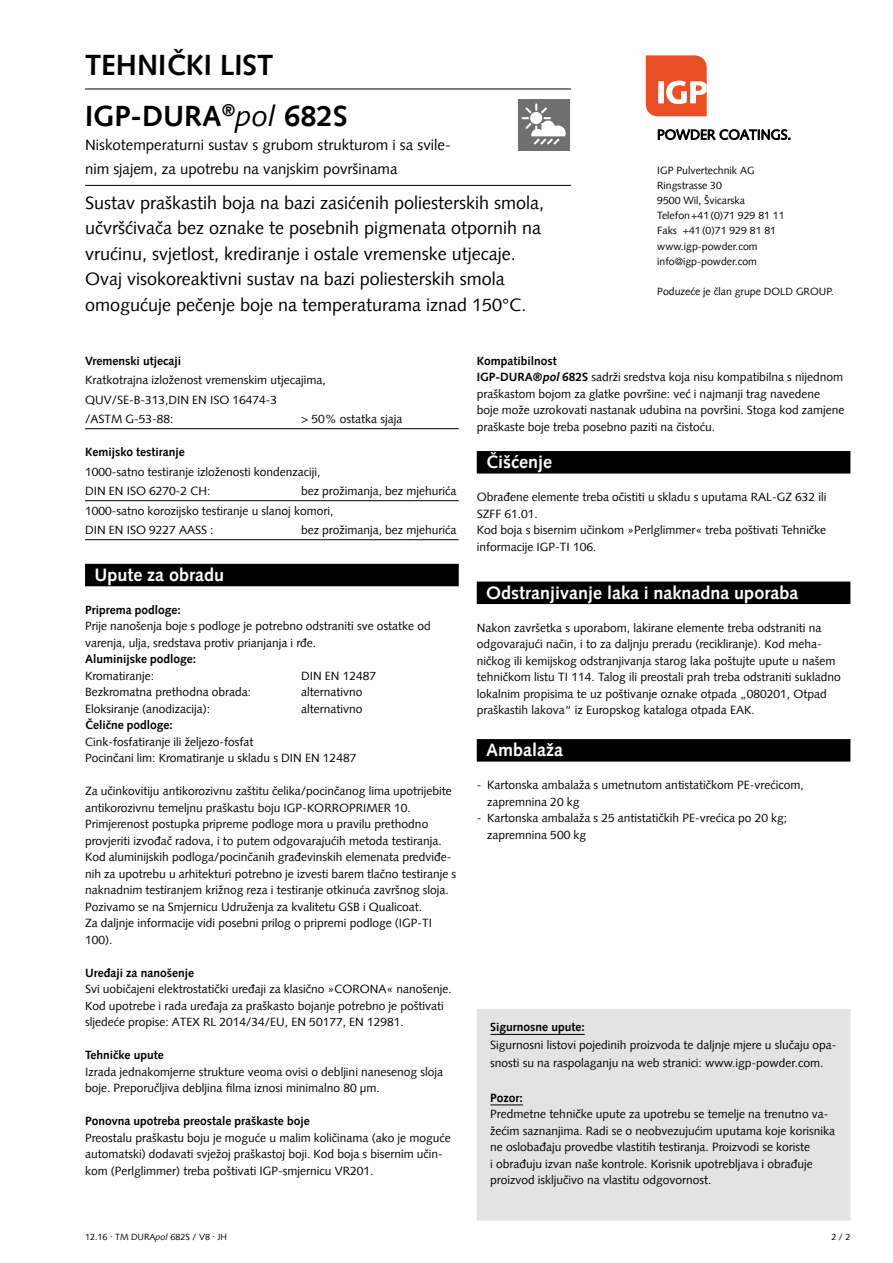
<style>
.page{position:relative;width:893px;height:1263px;background:#fff}
.page>*{position:absolute;margin:0;border:0;box-sizing:border-box;transform-origin:0 0}
.t1{font:700 29.25px "Syntax Com";color:#000}
.t2{font:18px/25.5px "Syntax Com";color:#000}
.t3{font:700 18px "Syntax Com";color:#fff}
.t4{font:15px/24px "Syntax Com";color:#000}
.t5{font:12px/16.5px "Syntax Com";color:#000}
.t6{font:700 12px "Syntax Com";color:#000}
.t7{font:10.5px/15px "Syntax Com";color:#000}
.t8{font:9px "Syntax Com";color:#000}
.s1{font-weight:400;font-style:italic}
.s2{font-weight:700}
.s3{font-weight:700;font-style:italic}
.s4{font-style:italic}
</style>
<div class="page">
<hr style="left:85px;top:89px;width:486px;height:1px;background:#000">
<svg style="left:646px;top:55px;width:61px;height:61px;background:#ed704e"></svg>
<svg style="left:658px;top:129px;width:132px;height:12px"></svg>
<hr style="left:85px;top:428px;width:374px;height:1px;background:#000">
<hr style="left:85px;top:500px;width:374px;height:1px;background:#000">
<hr style="left:85px;top:539px;width:374px;height:1px;background:#000">
<div style="left:85px;top:564px;width:374px;height:22px;background:#000"></div>
<div style="left:477px;top:451px;width:373px;height:22px;background:#000"></div>
<div style="left:477px;top:581px;width:373px;height:23px;background:#000"></div>
<div style="left:477px;top:739px;width:373px;height:22px;background:#000"></div>
<div style="left:483px;top:1016px;width:361px;height:198px;background:#e3e3e3"></div>
<hr style="left:490px;top:1034px;width:95px;height:1px;background:#000">
<hr style="left:490px;top:1104px;width:33px;height:1px;background:#000">
<div style="left:477px;top:1009px;width:373px;height:211px;border:14px solid #e3e3e3"></div>
<div style="left:518px;top:99px;width:52px;height:52px;background:#706f6f"></div>
<svg style="left:522px;top:103px;width:44px;height:42px"></svg>
<hr style="left:85px;top:185px;width:486px;height:1px;background:#000">
<h1 class="t1" style="left:85px;top:48px;width:190px">TEHNIČKI LIST</h1>
<h1 class="t1" style="left:85px;top:98px;width:264px">IGP-DURA<sup>®</sup><span class="s1">pol</span> 682S</h1>
<p class="t4" style="left:85px;top:133px;width:367px">Niskotemperaturni sustav s grubom strukturom i sa svile&shy;nim sjajem, za upotrebu na vanjskim površinama</p>
<p class="t2" style="left:85px;top:190px;width:461px">Sustav praškastih boja na bazi zasićenih poliesterskih smola, učvršćivača bez oznake te posebnih pigmenata otpornih na vrućinu, svjetlost, krediranje i ostale vremenske utjecaje.<br>Ovaj visokoreaktivni sustav na bazi poliesterskih smola omogućuje pečenje boje na temperaturama iznad 150°C.</p>
<p class="t7" style="left:657px;top:163px;width:129px">IGP Pulvertechnik AG<br>Ringstrasse 30<br>9500 Wil, Švicarska<br>Telefon+41(0)71 929 81 11<br>Faks +41(0)71 929 81 81 www.igp-powder.com info@igp-powder.com</p>
<p class="t7" style="left:657px;top:283px;width:178px">Poduzeće je član grupe DOLD GROUP.</p>
<p class="t6" style="left:85px;top:354px;width:98px">Vremenski utjecaji</p>
<p class="t5" style="left:85px;top:370px;width:242px;line-height:19.5px">Kratkotrajna izloženost vremenskim utjecajima,<br>QUV/SE-B-313,DIN EN ISO 16474-3<br>/ASTM G-53-88:</p>
<p class="t5" style="left:301px;top:411px;width:103px">&gt; 50% ostatka sjaja</p>
<p class="t6" style="left:85px;top:445px;width:101px">Kemijsko testiranje</p>
<p class="t5" style="left:85px;top:462px;width:237px;line-height:19.5px">1000-satno testiranje izloženosti kondenzaciji,<br>DIN EN ISO 6270-2 CH:</p>
<p class="t5" style="left:85px;top:481px;width:373px;line-height:19.5px;text-indent:216px">bez prožimanja, bez mjehurića<br>1000-satno korozijsko testiranje u slanoj komori,<br>DIN EN ISO 9227 AASS :</p>
<p class="t5" style="left:301px;top:522px;width:157px">bez prožimanja, bez mjehurića</p>
<h2 class="t3" style="left:95px;top:564px;width:131px">Upute za obradu</h2>
<p class="t6" style="left:85px;top:603px;width:97px">Priprema podloge:</p>
<p class="t5" style="left:85px;top:618px;width:347px">Prije nanošenja boje s podloge je potrebno odstraniti sve ostatke od varenja, ulja, sredstava protiv prianjanja i rđe.</p>
<p class="t6" style="left:85px;top:652px;width:113px">Aluminijske podloge:</p>
<p class="t5" style="left:85px;top:667px;width:71px">Kromatiranje:</p>
<p class="t5" style="left:301px;top:667px;width:77px">DIN EN 12487</p>
<p class="t5" style="left:85px;top:684px;width:168px">Bezkromatna prethodna obrada:</p>
<p class="t5" style="left:301px;top:684px;width:63px">alternativno</p>
<p class="t5" style="left:85px;top:700px;width:127px">Eloksiranje (anodizacija):</p>
<p class="t5" style="left:301px;top:700px;width:63px">alternativno</p>
<p class="t6" style="left:85px;top:718px;width:89px">Čelične podloge:</p>
<p class="t5" style="left:85px;top:733px;width:273px">Cink-fosfatiranje ili željezo-fosfat<br>Pocinčani lim: Kromatiranje u skladu s DIN EN 12487</p>
<p class="t5" style="left:85px;top:783px;width:373px">Za učinkovitiju antikorozivnu zaštitu čelika/pocinčanog lima upotrijebite antikorozivnu temeljnu praškastu boju IGP-KORROPRIMER 10.<br>Primjerenost postupka pripreme podloge mora u pravilu prethodno provjeriti izvođač radova, i to putem odgovarajućih metoda testiranja.<br>Kod aluminijskih podloga/pocinčanih građevinskih elemenata predviđe&shy;nih za upotrebu u arhitekturi potrebno je izvesti barem tlačno testiranje s naknadnim testiranjem križnog reza i testiranje otkinuća završnog sloja.<br>Pozivamo se na Smjernicu Udruženja za kvalitetu GSB i Qualicoat.<br>Za daljnje informacije vidi posebni prilog o pripremi podloge (IGP-TI 100).</p>
<p class="t6" style="left:85px;top:966px;width:111px">Uređaji za nanošenje</p>
<p class="t5" style="left:85px;top:981px;width:368px">Svi uobičajeni elektrostatički uređaji za klasično »CORONA« nanošenje.<br>Kod upotrebe i rada uređaja za praškasto bojanje potrebno je poštivati sljedeće propise: ATEX RL 2014/34/EU, EN 50177, EN 12981.</p>
<p class="t6" style="left:85px;top:1048px;width:80px">Tehničke upute</p>
<p class="t5" style="left:85px;top:1063px;width:359px">Izrada jednakomjerne strukture veoma ovisi o debljini nanesenog sloja boje. Preporučljiva debljina filma iznosi minimalno 80 μm.</p>
<p class="t6" style="left:85px;top:1114px;width:226px">Ponovna upotreba preostale praškaste boje</p>
<p class="t5" style="left:85px;top:1129px;width:367px">Preostalu praškastu boju je moguće u malim količinama (ako je moguće automatski) dodavati svježoj praškastoj boji. Kod boja s bisernim učin&shy;kom (Perlglimmer) treba poštivati IGP-smjernicu VR201.</p>
<p class="t5" style="left:477px;top:352px;width:369px"><span class="s2">Kompatibilnost<br>IGP-DURA®</span><span class="s3">pol</span><span class="s2">682S</span> sadrži sredstva koja nisu kompatibilna s nijednom praškastom bojom za glatke površine: već i najmanji trag navedene boje može uzrokovati nastanak udubina na površini. Stoga kod zamjene praškaste boje treba posebno paziti na čistoću.</p>
<h2 class="t3" style="left:486px;top:451px;width:67px">Čišćenje</h2>
<p class="t5" style="left:477px;top:489px;width:351px">Obrađene elemente treba očistiti u skladu s uputama RAL-GZ 632 ili SZFF 61.01.<br>Kod boja s bisernim učinkom »Perlglimmer« treba poštivati Tehničke informacije IGP-TI 106.</p>
<h2 class="t3" style="left:486px;top:582px;width:314px">Odstranjivanje laka i naknadna uporaba</h2>
<p class="t5" style="left:477px;top:619px;width:366px">Nakon završetka s uporabom, lakirane elemente treba odstraniti na odgovarajući način, i to za daljnju preradu (recikliranje). Kod meha&shy;ničkog ili kemijskog odstranjivanja starog laka poštujte upute u našem tehničkom listu TI 114. Talog ili preostali prah treba odstraniti sukladno lokalnim propisima te uz poštivanje oznake otpada „080201, Otpad praškastih lakova“ iz Europskog kataloga otpada EAK.</p>
<h2 class="t3" style="left:486px;top:739px;width:79px">Ambalaža</h2>
<p class="t5" style="left:487px;top:777px;width:318px;text-indent:-10px">- Kartonska ambalaža s umetnutom antistatičkom PE-vrećicom, zapremnina 20 kg</p>
<p class="t5" style="left:487px;top:810px;width:301px;text-indent:-10px">- Kartonska ambalaža s 25 antistatičkih PE-vrećica po 20 kg; zapremnina 500 kg</p>
<p class="t6" style="left:490px;top:1020px;width:96px">Sigurnosne upute:</p>
<p class="t5" style="left:490px;top:1036px;width:348px;line-height:18px">Sigurnosni listovi pojedinih proizvoda te daljnje mjere u slučaju opa&shy;snosti su na raspolaganju na web stranici: www.igp-powder.com.</p>
<p class="t6" style="left:490px;top:1091px;width:34px">Pozor:</p>
<p class="t5" style="left:490px;top:1106px;width:346px">Predmetne tehničke upute za upotrebu se temelje na trenutno va&shy;žećim saznanjima. Radi se o neobvezujućim uputama koje korisnika ne oslobađaju provedbe vlastitih testiranja. Proizvodi se koriste<br>i obrađuju izvan naše kontrole. Korisnik upotrebljava i obrađuje proizvod isključivo na vlastitu odgovornost.</p>
<p class="t8" style="left:85px;top:1231px;width:144px">12.16 . TM DURA<span class="s4">pol</span> 682S / V8 . JH</p>
<p class="t8" style="left:831px;top:1231px;width:21px">2 / 2</p>
</div>
